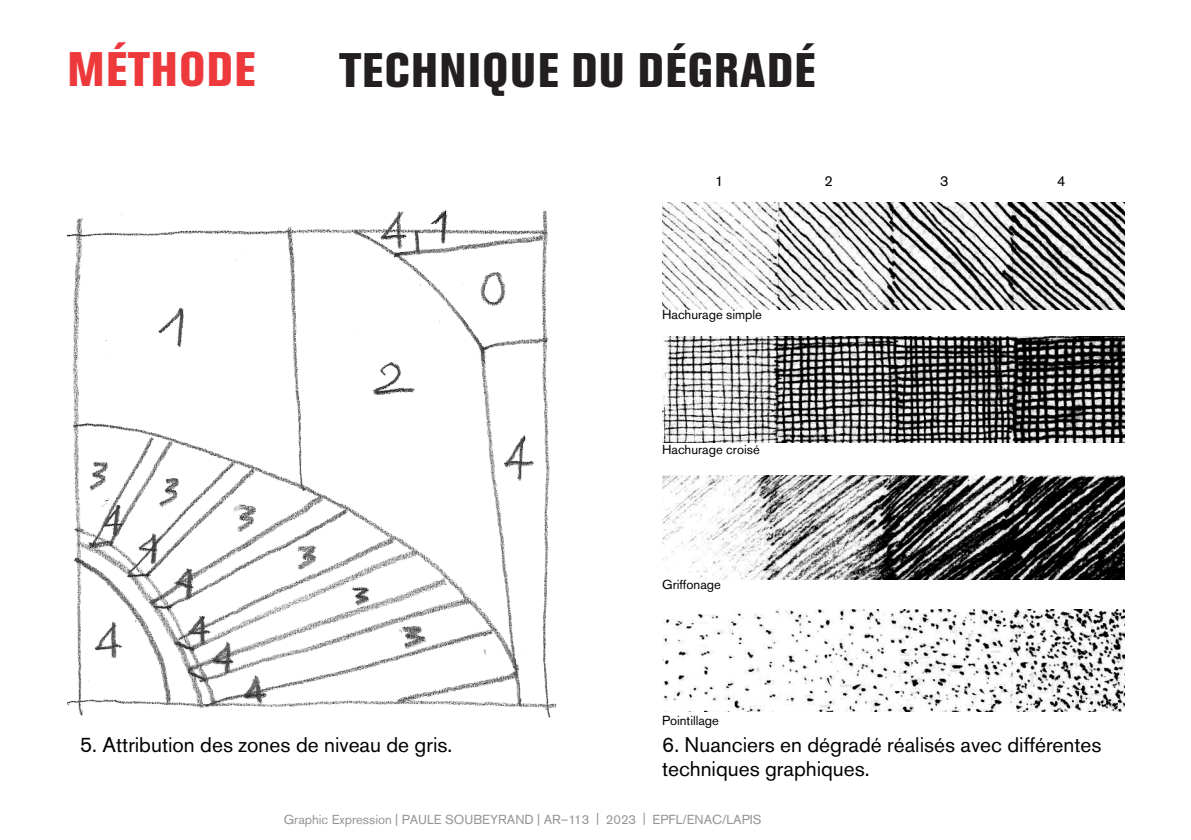
<style>
.page{position:relative;width:1191px;height:840px;background:#fff}
.page>*{position:absolute;margin:0;border:0;box-sizing:border-box;transform-origin:0 0}
.t1{font:800 condensed 48px "Akzidenz Grotesk Pro";letter-spacing:.03em;color:#231f20}
.t2{font:800 condensed 48px "Akzidenz Grotesk Pro";letter-spacing:.03em;color:#ee393c}
.t3{font:21px/24px "Akzidenz Grotesk Pro";color:#000001}
.t4{font:14.4px "Akzidenz Grotesk Pro";color:#000001}
.t5{font:13px "Akzidenz Grotesk Pro";color:#939598}
.t6{font:13px "Akzidenz Grotesk Pro";color:#000001}
</style>
<div class="page">
<img style="left:67px;top:209px;width:489px;height:526px">
<img style="left:662px;top:203px;width:462px;height:106px">
<img style="left:662px;top:336px;width:462px;height:106px">
<img style="left:662px;top:475px;width:462px;height:103px">
<img style="left:662px;top:609px;width:462px;height:101px">
<h1 class="t2" style="left:68px;top:38px;width:189px">MÉTHODE</h1>
<h1 class="t1" style="left:339px;top:39px;width:478px">TECHNIQUE DU DÉGRADÉ</h1>
<p class="t4" style="left:715px;top:172px;width:10px">1</p>
<p class="t4" style="left:824px;top:172px;width:10px">2</p>
<p class="t4" style="left:940px;top:172px;width:10px">3</p>
<p class="t4" style="left:1057px;top:172px;width:10px">4</p>
<p class="t6" style="left:662px;top:305px;width:101px">Hachurage simple</p>
<p class="t6" style="left:662px;top:440px;width:99px">Hachurage croisé</p>
<p class="t6" style="left:662px;top:575px;width:60px">Griffonage</p>
<p class="t6" style="left:662px;top:711px;width:58px">Pointillage</p>
<p class="t3" style="left:80px;top:732px;width:374px">5. Attribution des zones de niveau de gris.</p>
<p class="t3" style="left:662px;top:732px;width:441px">6. Nuanciers en dégradé réalisés avec différentes techniques graphiques.</p>
<p class="t5" style="left:284px;top:811px;width:479px">Graphic Expression | PAULE SOUBEYRAND | AR–113 | 2023 | EPFL/ENAC/LAPIS</p>
</div>
